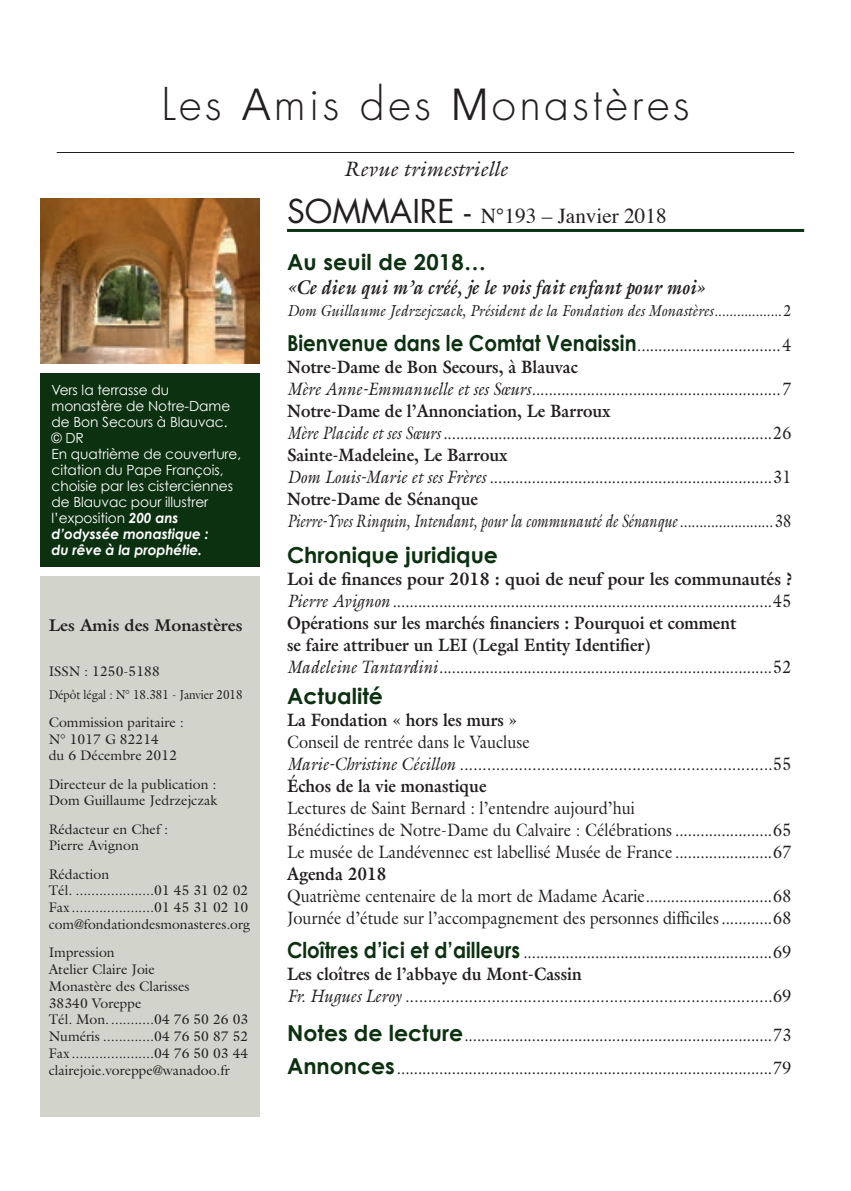
<style>
.page{position:relative;width:851px;height:1191px;background:#fff}
.page>*{position:absolute;margin:0;border:0;box-sizing:border-box;transform-origin:0 0}
.t1{font:300 44px "Futura";letter-spacing:.08em;color:#231f20}
.t2{font:700 22px "Century Gothic";color:#0c3110}
.t3{font:21.2px "Times";color:#231f20}
.t4{font:italic 21px "Galliard";color:#231f20}
.t5{font:italic 700 20px "Galliard";color:#231f20;scale:.9 1}
.t6{font:italic 18px/22px "Galliard";color:#231f20;scale:.9 1}
.t7{font:18px/22px "Galliard";color:#231f20;scale:.9 1}
.t8{font:700 18px "Galliard";color:#231f20;scale:.9 1}
.t9{font:700 17px "Galliard";color:#231f20}
.t10{font:italic 16px "Galliard";color:#231f20;scale:.9 1}
.t11{font:14px/16.8px "Galliard";color:#231f20}
.t12{font:14px/16px "Century Gothic";letter-spacing:-.005em;color:#fff}
.t13{font:13px "Galliard";letter-spacing:-.01em;color:#231f20;scale:.91 1}
.s1{font-family:"Helvetica Neue"}
.s2{font-weight:700;font-style:italic}
.s3{font-family:"Futura";font-size:32px}
.s4{font-style:normal}
.s5{font-family:"Century Gothic";font-weight:700;font-style:normal;font-size:22px;color:#0c3110}
.s6{font-weight:700;font-style:normal}
.s7{font-style:italic}
.s8{font-weight:700}
.s9{font-family:"Century Gothic";font-weight:700;font-size:22px;color:#0c3110}
</style>
<div class="page">
<hr style="left:57px;top:152px;width:737px;height:1px;background:#231f20">
<div style="left:40px;top:576px;width:220px;height:540px;background:#d2d4cc"></div>
<hr style="left:287px;top:229px;width:517px;height:3px;background:#0c3110">
<div style="left:40px;top:373px;width:220px;height:193px;background:#0c3110"></div>
<img style="left:40px;top:198px;width:220px;height:165px">
<h1 class="t1" style="left:161px;top:77px;width:529px">Les <span class="s1">A</span>mis des <span class="s1">M</span>onastères</h1>
<p class="t12" style="left:52px;top:382px;width:191px">Vers la terrasse du monastère de Notre-Dame de Bon Secours à Blauvac. © DR<br>En quatrième de couverture, citation du Pape François, choisie par les cisterciennes de Blauvac pour illustrer l’exposition <span class="s2">200 ans d’odyssée monastique :<br>du rêve à la prophétie.</span></p>
<p class="t9" style="left:49px;top:614px;width:195px">Les Amis des Monastères</p>
<p class="t11" style="left:49px;top:663px;width:113px">ISSN : 1250-5188</p>
<p class="t13" style="left:49px;top:686px;width:215px">Dépôt légal : N° 18.381 - Janvier 2018</p>
<p class="t11" style="left:49px;top:713px;width:137px">Commission paritaire :<br>N° 1017 G 82214<br>du 6 Décembre 2012</p>
<p class="t11" style="left:49px;top:775px;width:170px">Directeur de la publication :<br>Dom Guillaume Jedrzejczak</p>
<p class="t11" style="left:49px;top:820px;width:121px">Rédacteur en Chef :<br>Pierre Avignon</p>
<p class="t11" style="left:49px;top:865px;width:203px">Rédaction<br>Tél. ....................01 45 31 02 02<br>Fax .....................01 45 31 02 10 com@fondationdesmonasteres.org</p>
<p class="t11" style="left:49px;top:943px;width:201px">Impression<br>Atelier Claire Joie<br>Monastère des Clarisses<br>38340 Voreppe<br>Tél. Mon............04 76 50 26 03<br>Numéris .............04 76 50 87 52<br>Fax .....................04 76 50 03 44 clairejoie.voreppe@wanadoo.fr</p>
<p class="t4" style="left:343px;top:155px;width:165px">Revue trimestrielle</p>
<p class="t3" style="left:287px;top:196px;width:381px"><span class="s3">SOMMAIRE -</span> N°193 – Janvier 2018</p>
<p class="t2" style="left:287px;top:248px;width:200px">Au seuil de 2018…</p>
<p class="t5" style="left:287px;top:275px;width:466px">«Ce dieu qui m’a créé, je le vois fait enfant pour moi»</p>
<p class="t10" style="left:287px;top:300px;width:561px">Dom Guillaume Jedrzejczack, Président de la Fondation des Monastères..................<span class="s4">2</span></p>
<p class="t6" style="left:287px;top:334px;width:562px"><span class="s5">Bienvenue dans le Comtat Venaissin</span>..................................<span class="s4">4<br></span><span class="s6">Notre-Dame de Bon Secours, à Blauvac<br></span>Mère Anne-Emmanuelle et ses Sœurs...........................................................<span class="s4">7<br></span><span class="s6">Notre-Dame de l’Annonciation, Le Barroux<br></span>Mère Placide et ses Sœurs ..............................................................................<span class="s4">26<br></span><span class="s6">Sainte-Madeleine, Le Barroux<br></span>Dom Louis-Marie et ses Frères ...................................................................<span class="s4">31<br></span><span class="s6">Notre-Dame de Sénanque<br></span>Pierre-Yves Rinquin, Intendant, pour la communauté de Sénanque ........................<span class="s4">38</span></p>
<p class="t2" style="left:287px;top:541px;width:212px">Chronique juridique</p>
<p class="t6" style="left:287px;top:567px;width:563px"><span class="s6">Loi de finances pour 2018 : quoi de neuf pour les communautés ?<br></span>Pierre Avignon ..........................................................................................<span class="s4">45<br></span><span class="s6">Opérations sur les marchés financiers : Pourquoi et comment<br>se faire attribuer un LEI (Legal Entity Identifier)<br></span>Madeleine Tantardini...............................................................................<span class="s4">52</span></p>
<p class="t2" style="left:287px;top:682px;width:97px">Actualité</p>
<p class="t8" style="left:287px;top:708px;width:257px">La Fondation « hors les murs »</p>
<p class="t7" style="left:287px;top:731px;width:561px">Conseil de rentrée dans le Vaucluse<br><span class="s7">Marie-Christine Cécillon</span> .....................................................................55<br><span class="s8">Échos de la vie monastique</span></p>
<p class="t7" style="left:287px;top:797px;width:561px">Lectures de Saint Bernard : l’entendre aujourd’hui<br>Bénédictines de Notre-Dame du Calvaire : Célébrations <span class="s7">.......................</span>65<br>Le musée de Landévennec est labellisé Musée de France <span class="s7">.......................</span>67<br><span class="s8">Agenda 2018<br></span>Quatrième centenaire de la mort de Madame Acarie<span class="s7">..............................</span>68<br>Journée d’étude sur l’accompagnement des personnes difficiles<span class="s7">............</span>68</p>
<p class="t7" style="left:287px;top:940px;width:561px"><span class="s9">Cloîtres d’ici et d’ailleurs</span> <span class="s7">...........................................................</span>69<br><span class="s8">Les cloîtres de l’abbaye du Mont-Cassin<br></span><span class="s7">Fr. Hugues Leroy</span> .................................................................................69</p>
<p class="t6" style="left:287px;top:1017px;width:562px;line-height:33.4px"><span class="s5">Notes de lecture</span>.........................................................................<span class="s4">73<br></span><span class="s5">Annonces</span>.........................................................................................<span class="s4">79</span></p>
</div>
